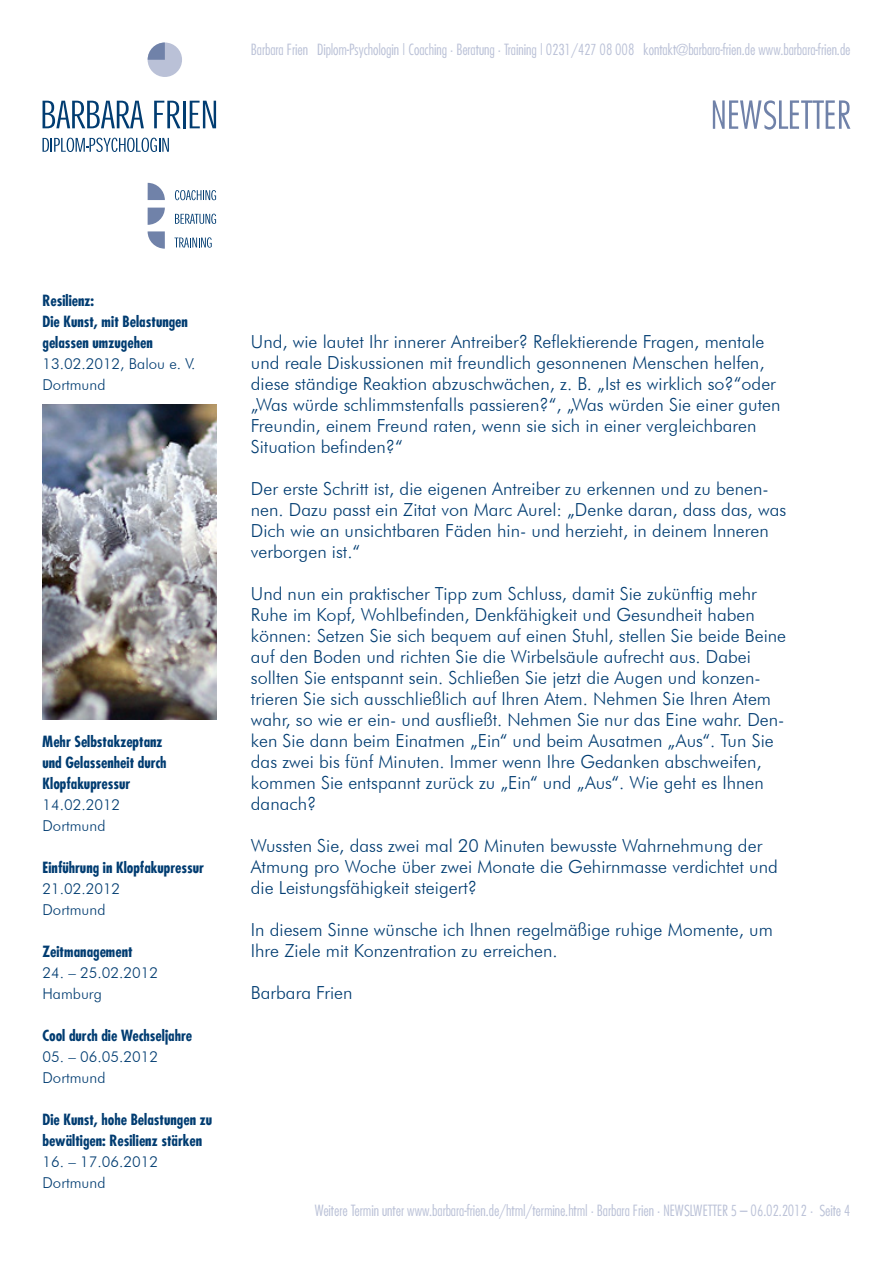
<style>
.page{position:relative;width:893px;height:1263px;background:#fff}
.page>*{position:absolute;margin:0;border:0;box-sizing:border-box;transform-origin:0 0}
.t1{font:300 18px/21px "Futura BT";color:#013c71}
.t2{font:700 condensed 15px/21px "Futura";color:#013c71}
.t3{font:300 condensed 15px "Futura";color:#bac1d7}
.t4{font:300 15px/21px "Futura BT";color:#013c71}
</style>
<div class="page">
<svg style="left:713px;top:100px;width:137px;height:30px"></svg>
<svg style="left:190px;top:101px;width:26px;height:27px"></svg>
<hr style="left:183px;top:101px;width:2px;height:27px;background:#013c71">
<svg style="left:154px;top:101px;width:27px;height:27px"></svg>
<svg style="left:43px;top:101px;width:101px;height:27px"></svg>
<svg style="left:43px;top:138px;width:126px;height:14px"></svg>
<svg style="left:148px;top:208px;width:17px;height:17px"></svg>
<svg style="left:148px;top:231px;width:17px;height:18px"></svg>
<svg style="left:148px;top:183px;width:17px;height:17px"></svg>
<div style="left:148px;top:43px;width:34px;height:34px;background:#bac1d7;border-radius:50%"></div>
<svg style="left:148px;top:43px;width:17px;height:17px"></svg>
<svg style="left:175px;top:190px;width:41px;height:10px"></svg>
<svg style="left:175px;top:214px;width:41px;height:10px"></svg>
<svg style="left:174px;top:237px;width:38px;height:11px"></svg>
<img style="left:43px;top:405px;width:173px;height:314px">
<p class="t3" style="left:251px;top:40px;width:601px">Barbara Frien · Diplom-Psychologin | Coaching •Beratung •Training | 0231/427 08 008 · kontakt@barbara-frien.de www.barbara-frien.de</p>
<p class="t2" style="left:43px;top:290px;width:147px">Resilienz:<br>Die Kunst, mit Belastungen gelassen umzugehen</p>
<p class="t4" style="left:43px;top:353px;width:155px">13.02.2012, Balou e. V.<br>Dortmund</p>
<p class="t2" style="left:43px;top:731px;width:126px">Mehr Selbstakzeptanz und Gelassenheit durch<br>Klopfakupressur</p>
<p class="t4" style="left:43px;top:794px;width:79px">14.02.2012<br>Dortmund</p>
<p class="t2" style="left:43px;top:857px;width:163px">Einführung in Klopfakupressur</p>
<p class="t4" style="left:43px;top:878px;width:79px">21.02.2012<br>Dortmund</p>
<p class="t2" style="left:43px;top:941px;width:92px">Zeitmanagement</p>
<p class="t4" style="left:43px;top:962px;width:117px">24. – 25.02.2012<br>Hamburg</p>
<p class="t2" style="left:43px;top:1025px;width:151px">Cool durch die Wechseljahre</p>
<p class="t4" style="left:43px;top:1046px;width:117px">05. – 06.05.2012<br>Dortmund</p>
<p class="t2" style="left:43px;top:1109px;width:171px">Die Kunst, hohe Belastungen zu bewältigen: Resilienz stärken</p>
<p class="t4" style="left:43px;top:1151px;width:117px">16. – 17.06.2012<br>Dortmund</p>
<p class="t1" style="left:251px;top:331px;width:531px">Und, wie lautet Ihr innerer Antreiber? Reflektierende Fragen, mentale und reale Diskussionen mit freundlich gesonnenen Menschen helfen, diese ständige Reaktion abzuschwächen, z. B. „Ist es wirklich so?“oder „Was würde schlimmstenfalls passieren?“, „Was würden Sie einer guten Freundin, einem Freund raten, wenn sie sich in einer vergleichbaren Situation befinden?“</p>
<p class="t1" style="left:251px;top:478px;width:537px">Der erste Schritt ist, die eigenen Antreiber zu erkennen und zu benen&shy;nen. Dazu passt ein Zitat von Marc Aurel: „Denke daran, dass das, was Dich wie an unsichtbaren Fäden hin- und herzieht, in deinem Inneren verborgen ist.“</p>
<p class="t1" style="left:251px;top:583px;width:537px">Und nun ein praktischer Tipp zum Schluss, damit Sie zukünftig mehr Ruhe im Kopf, Wohlbefinden, Denkfähigkeit und Gesundheit haben können: Setzen Sie sich bequem auf einen Stuhl, stellen Sie beide Beine auf den Boden und richten Sie die Wirbelsäule aufrecht aus. Dabei sollten Sie entspannt sein. Schließen Sie jetzt die Augen und konzen&shy;trieren Sie sich ausschließlich auf Ihren Atem. Nehmen Sie Ihren Atem wahr, so wie er ein- und ausfließt. Nehmen Sie nur das Eine wahr. Den&shy;ken Sie dann beim Einatmen „Ein“ und beim Ausatmen „Aus“. Tun Sie das zwei bis fünf Minuten. Immer wenn Ihre Gedanken abschweifen, kommen Sie entspannt zurück zu „Ein“ und „Aus“. Wie geht es Ihnen danach?</p>
<p class="t1" style="left:251px;top:835px;width:528px">Wussten Sie, dass zwei mal 20 Minuten bewusste Wahrnehmung der<br>Atmung pro Woche über zwei Monate die Gehirnmasse verdichtet und die Leistungsfähigkeit steigert?</p>
<p class="t1" style="left:251px;top:919px;width:523px">In diesem Sinne wünsche ich Ihnen regelmäßige ruhige Momente, um<br>Ihre Ziele mit Konzentration zu erreichen.</p>
<p class="t1" style="left:251px;top:982px;width:103px">Barbara Frien</p>
<p class="t3" style="left:315px;top:1201px;width:537px">Weitere Termin unter www.barbara-frien.de/html/termine.html •Barbara Frien •NEWSLWETTER 5 – 06.02.2012 • Seite 4</p>
</div>
